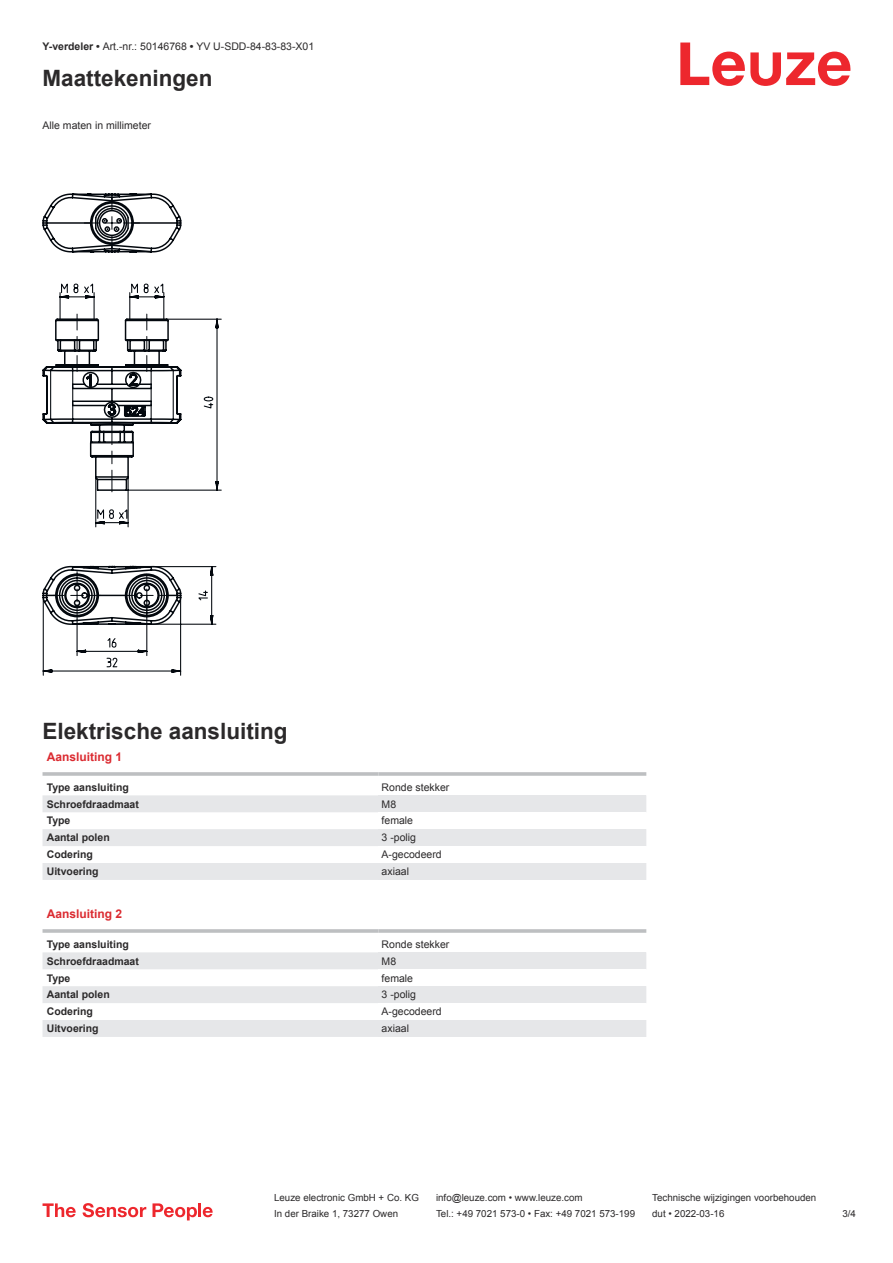
<style>
.page{position:relative;width:893px;height:1263px;background:#fff}
.page>*{position:absolute;margin:0;border:0;box-sizing:border-box;transform-origin:0 0}
.t1{font:700 22.5px "Arial";color:#2b292a}
.t2{font:700 12px "Arial";color:#db2a30}
.t3{font:10.5px "Arial";color:#2b292a}
.t4{font:700 10.5px "Arial";color:#2b292a}
.t5{font:9.75px "Arial";color:#2b292a}
.s1{font-weight:700}
</style>
<div class="page">
<svg style="left:680px;top:43px;width:170px;height:43px"></svg>
<svg style="left:43px;top:795px;width:335px;height:85px;fill:#e6e7e9"></svg>
<hr style="left:43px;top:772px;width:335px;height:4px;background:#bdbfc1">
<hr style="left:378px;top:772px;width:268px;height:4px;background:#c9cacc">
<div style="left:378px;top:795px;width:268px;height:17px;background:#e6e7e9"></div>
<div style="left:378px;top:829px;width:268px;height:17px;background:#e6e7e9"></div>
<div style="left:378px;top:863px;width:268px;height:17px;background:#e6e7e9"></div>
<svg style="left:43px;top:952px;width:335px;height:85px;fill:#e6e7e9"></svg>
<hr style="left:43px;top:929px;width:335px;height:4px;background:#c3c5c7">
<svg style="left:378px;top:929px;width:268px;height:4px"></svg>
<div style="left:378px;top:952px;width:268px;height:17px;background:#e6e7e9"></div>
<div style="left:378px;top:986px;width:268px;height:17px;background:#e6e7e9"></div>
<div style="left:378px;top:1020px;width:268px;height:17px;background:#e6e7e9"></div>
<svg style="left:43px;top:1203px;width:33px;height:14px"></svg>
<svg style="left:83px;top:1203px;width:63px;height:14px"></svg>
<svg style="left:153px;top:1203px;width:44px;height:17px"></svg>
<hr style="left:198px;top:1203px;width:3px;height:14px;background:#ed272d">
<svg style="left:203px;top:1207px;width:10px;height:10px"></svg>
<svg style="left:43px;top:195px;width:139px;height:58px"></svg>
<svg style="left:43px;top:283px;width:179px;height:393px"></svg>
<p class="t3" style="left:43px;top:43px;width:273px"><span class="s1">Y-verdeler •</span> Art.-nr.: 50146768 <span class="s1">•</span> YV U-SDD-84-83-83-X01</p>
<h1 class="t1" style="left:43px;top:70px;width:172px">Maattekeningen</h1>
<p class="t3" style="left:43px;top:121px;width:110px">Alle maten in millimeter</p>
<h1 class="t1" style="left:43px;top:723px;width:247px">Elektrische aansluiting</h1>
<p class="t2" style="left:47px;top:753px;width:77px">Aansluiting 1</p>
<p class="t4" style="left:47px;top:783px;width:84px">Type aansluiting</p>
<p class="t3" style="left:382px;top:783px;width:69px">Ronde stekker</p>
<p class="t4" style="left:47px;top:800px;width:94px">Schroefdraadmaat</p>
<p class="t3" style="left:382px;top:800px;width:16px">M8</p>
<p class="t4" style="left:47px;top:817px;width:25px">Type</p>
<p class="t3" style="left:382px;top:817px;width:33px">female</p>
<p class="t4" style="left:47px;top:834px;width:65px">Aantal polen</p>
<p class="t3" style="left:382px;top:834px;width:36px">3 -polig</p>
<p class="t4" style="left:47px;top:851px;width:48px">Codering</p>
<p class="t3" style="left:382px;top:851px;width:62px">A-gecodeerd</p>
<p class="t4" style="left:47px;top:867px;width:53px">Uitvoering</p>
<p class="t3" style="left:382px;top:867px;width:29px">axiaal</p>
<p class="t2" style="left:47px;top:910px;width:77px">Aansluiting 2</p>
<p class="t4" style="left:47px;top:940px;width:84px">Type aansluiting</p>
<p class="t3" style="left:382px;top:940px;width:69px">Ronde stekker</p>
<p class="t4" style="left:47px;top:957px;width:94px">Schroefdraadmaat</p>
<p class="t3" style="left:382px;top:957px;width:16px">M8</p>
<p class="t4" style="left:47px;top:974px;width:25px">Type</p>
<p class="t3" style="left:382px;top:974px;width:33px">female</p>
<p class="t4" style="left:47px;top:991px;width:65px">Aantal polen</p>
<p class="t3" style="left:382px;top:991px;width:36px">3 -polig</p>
<p class="t4" style="left:47px;top:1008px;width:48px">Codering</p>
<p class="t3" style="left:382px;top:1008px;width:62px">A-gecodeerd</p>
<p class="t4" style="left:47px;top:1024px;width:53px">Uitvoering</p>
<p class="t3" style="left:382px;top:1024px;width:29px">axiaal</p>
<p class="t5" style="left:274px;top:1194px;width:146px">Leuze electronic GmbH + Co. KG</p>
<p class="t5" style="left:436px;top:1194px;width:148px">info@leuze.com • www.leuze.com</p>
<p class="t5" style="left:652px;top:1194px;width:166px">Technische wijzigingen voorbehouden</p>
<p class="t5" style="left:274px;top:1210px;width:126px">In der Braike 1, 73277 Owen</p>
<p class="t5" style="left:436px;top:1210px;width:201px">Tel.: +49 7021 573-0 • Fax: +49 7021 573-199</p>
<p class="t5" style="left:652px;top:1210px;width:74px">dut • 2022-03-16</p>
<p class="t5" style="left:842px;top:1210px;width:15px">3 /4</p>
</div>
